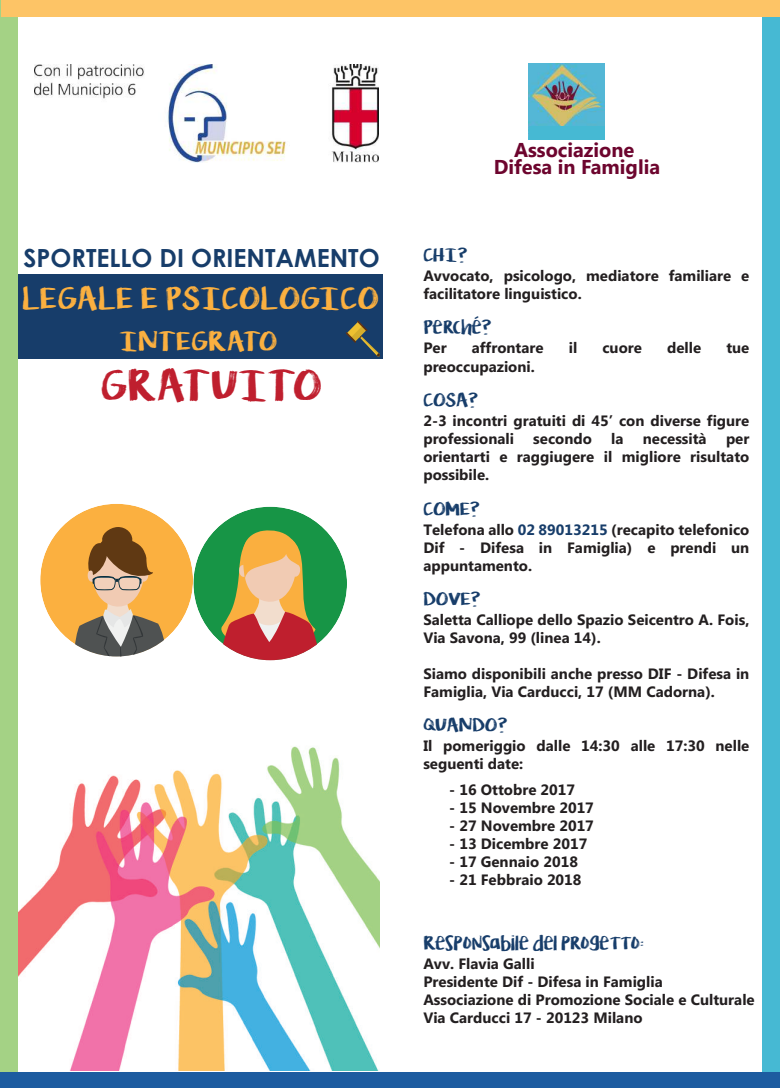
<style>
.page{position:relative;width:780px;height:1088px;background:#fff}
.page>*{position:absolute;margin:0;border:0;box-sizing:border-box;transform-origin:0 0}
.t1{font:37.5px "KG Lifeis Messy";letter-spacing:.02em;color:#bf1f2e}
.t2{font:27.5px "KG Lifeis Messy";letter-spacing:.02em;color:#fbb040}
.t3{font:700 25px "Century Gothic";color:#173d6a}
.t4{font:23.75px "KG Lifeis Messy";letter-spacing:.02em;color:#fbb040}
.t5{font:700 20px/17px "Leelawadee UI";color:#6d052e;text-align:center}
.t6{font:16.25px "KG Lifeis Messy";color:#173d6a}
.t7{font:700 15px/18px "Microsoft Phags Pa";color:#231f20}
.s1{color:#173d6a}
</style>
<div class="page">
<img style="left:18px;top:746px;width:362px;height:324px">
<div style="left:13px;top:274px;width:369px;height:85px;background:#173d6a"></div>
<svg style="left:346px;top:321px;width:34px;height:36px"></svg>
<div style="left:762px;top:0;width:18px;height:1084px;background:#46b9d3"></div>
<div style="left:0;top:0;width:18px;height:1088px;background:#a4d285"></div>
<div style="left:1px;top:1px;width:779px;height:16px;background:#fdc466"></div>
<div style="left:193px;top:507px;width:154px;height:153px;background:#179546;border-radius:50%"></div>
<svg style="left:218px;top:530px;width:104px;height:130px"></svg>
<div style="left:40px;top:504px;width:153px;height:152px;background:#fbb040;border-radius:50%"></div>
<svg style="left:73px;top:527px;width:94px;height:129px"></svg>
<img style="left:529px;top:64px;width:75px;height:62px">
<div style="left:529px;top:126px;width:75px;height:13px;background:#46b9d3"></div>
<img style="left:35px;top:64px;width:343px;height:98px">
<div style="left:1px;top:1072px;width:779px;height:16px;background:#1d5ca0"></div>
<h3 class="t3" style="left:23px;top:239px;width:358px">SPORTELLO DI ORIENTAMENTO</h3>
<h2 class="t2" style="left:22px;top:277px;width:358px">LEGALE E PSICOLOGICO</h2>
<h3 class="t4" style="left:119px;top:323px;width:159px">INTEGRATO</h3>
<h1 class="t1" style="left:100px;top:357px;width:223px">GRATUITO</h1>
<h3 class="t5" style="left:493px;top:140px;width:168px">Associazione<br>Difesa in Famiglia</h3>
<p class="t6" style="left:423px;top:243px;width:46px">CHI?</p>
<p class="t7" style="left:423px;top:266px;width:327px">Avvocato, psicologo, mediatore familiare e facilitatore linguistico.</p>
<p class="t6" style="left:423px;top:315px;width:70px">PERCHÉ?</p>
<p class="t7" style="left:423px;top:338px;width:25px">Per</p>
<p class="t7" style="left:472px;top:338px;width:73px">affrontare</p>
<p class="t7" style="left:568px;top:338px;width:10px">il</p>
<p class="t7" style="left:602px;top:338px;width:41px">cuore</p>
<p class="t7" style="left:667px;top:338px;width:36px">delle</p>
<p class="t7" style="left:726px;top:338px;width:25px">tue</p>
<p class="t7" style="left:423px;top:356px;width:113px">preoccupazioni.</p>
<p class="t6" style="left:423px;top:387px;width:57px">COSA?</p>
<p class="t7" style="left:423px;top:410px;width:327px">2-3 incontri gratuiti di 45’ con diverse figure professionali</p>
<p class="t7" style="left:533px;top:428px;width:60px">secondo</p>
<p class="t7" style="left:611px;top:428px;width:14px">la</p>
<p class="t7" style="left:642px;top:428px;width:65px">necessità</p>
<p class="t7" style="left:423px;top:428px;width:327px;text-align:justify;text-indent:302px">per orientarti e raggiugere il migliore risultato possibile.</p>
<p class="t6" style="left:423px;top:496px;width:58px">COME?</p>
<p class="t7" style="left:423px;top:520px;width:327px;text-align:justify">Telefona allo <span class="s1">02 89013215</span> (recapito telefonico Dif - Difesa in Famiglia) e prendi un appuntamento.</p>
<p class="t6" style="left:423px;top:586px;width:59px">DOVE?</p>
<p class="t7" style="left:423px;top:610px;width:327px">Saletta Calliope dello Spazio Seicentro A. Fois,<br>Via Savona, 99 (linea 14).</p>
<p class="t7" style="left:423px;top:664px;width:327px">Siamo disponibili anche presso DIF - Difesa in<br>Famiglia, Via Carducci, 17 (MM Cadorna).</p>
<p class="t6" style="left:423px;top:712px;width:86px">QUANDO?</p>
<p class="t7" style="left:423px;top:736px;width:327px">Il pomeriggio dalle 14:30 alle 17:30 nelle seguenti date:</p>
<p class="t7" style="left:449px;top:780px;width:127px">- 16 Ottobre 2017</p>
<p class="t7" style="left:449px;top:798px;width:146px">- 15 Novembre 2017</p>
<p class="t7" style="left:449px;top:816px;width:146px">- 27 Novembre 2017</p>
<p class="t7" style="left:449px;top:834px;width:139px">- 13 Dicembre 2017</p>
<p class="t7" style="left:449px;top:852px;width:130px">- 17 Gennaio 2018</p>
<p class="t7" style="left:449px;top:870px;width:134px">- 21 Febbraio 2018</p>
<p class="t6" style="left:423px;top:930px;width:222px">RESPONSABILE DEL PROGETTO:</p>
<p class="t7" style="left:423px;top:953px;width:333px">Avv. Flavia Galli<br>Presidente Dif - Difesa in Famiglia<br>Associazione di Promozione Sociale e Culturale<br>Via Carducci 17 - 20123 Milano</p>
</div>
